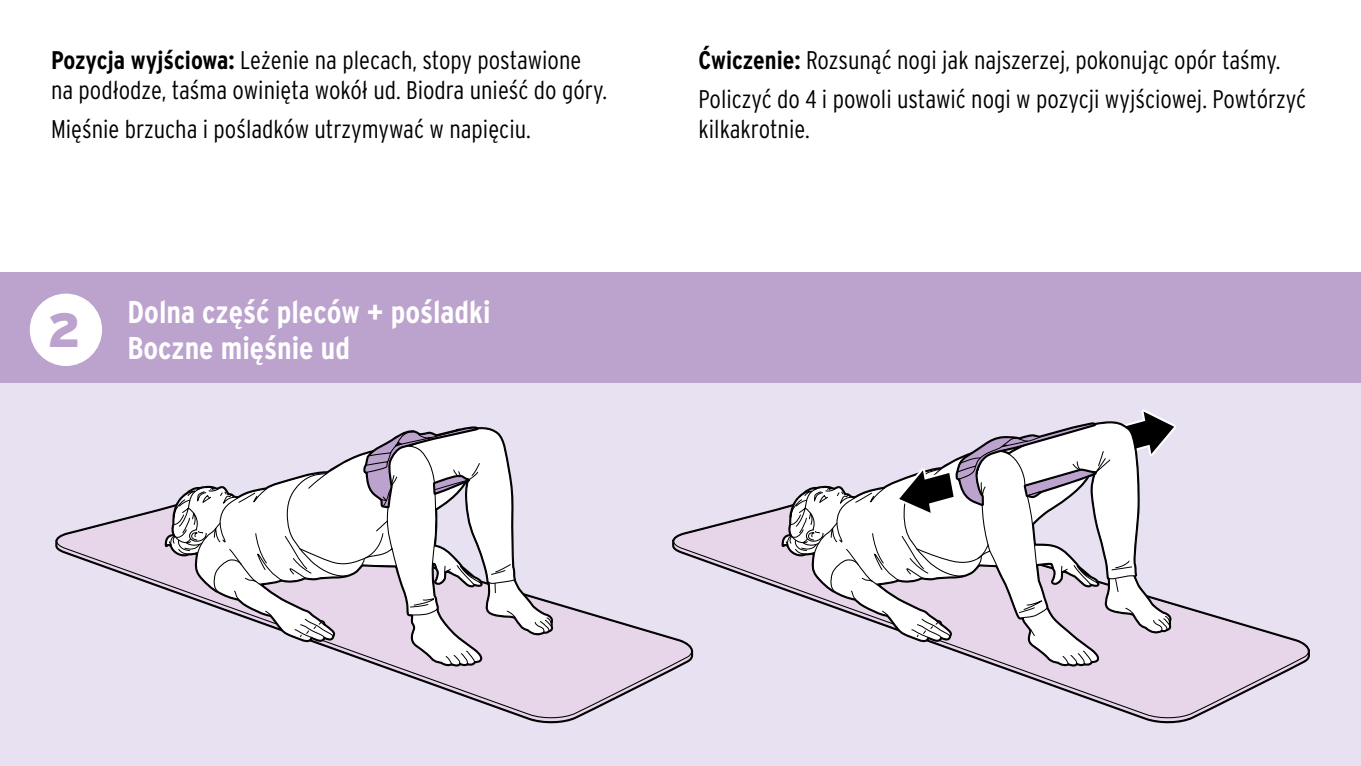
<style>
.page{position:relative;width:1361px;height:766px;background:#fff}
.page>*{position:absolute;margin:0;border:0;box-sizing:border-box;transform-origin:0 0}
.ID_M01_KREIS_SCHWARZ{font:900 48px "Interstate OT";color:#bca3ce}
.ID_ANREDE_GRUSS{font:700 condensed 31.5px/36.3px "Interstate OT";color:#fff}
.ID_FLIESSTEXT{font:300 condensed 25.5px/30px "Interstate OT";color:#000}
.s1{font-weight:700}
</style>
<div class="page">
<div style="left:0;top:383px;width:1361px;height:382px;background:#e8e1f1"></div>
<div style="left:0;top:272px;width:1361px;height:111px;background:#bca3ce"></div>
<svg style="left:693px;top:507px;width:617px;height:212px"></svg>
<svg style="left:783px;top:665px;width:389px;height:6px"></svg>
<svg style="left:782px;top:409px;width:394px;height:256px"></svg>
<svg style="left:55px;top:507px;width:638px;height:212px"></svg>
<svg style="left:166px;top:426px;width:386px;height:239px"></svg>
<div style="left:31px;top:294px;width:70px;height:71px;background:#fff;border-radius:50%"></div>
<div style="left:30px;top:293px;width:72px;height:73px;border:2px solid #fff;border-radius:50%"></div>
<p class="ID_FLIESSTEXT" style="left:51px;top:45px;width:558px"><span class="s1">Pozycja wyjściowa:</span> Leżenie na plecach, stopy postawione na podłodze, taśma owinięta wokół ud. Biodra unieść do góry.</p>
<p class="ID_FLIESSTEXT" style="left:51px;top:114px;width:481px">Mięśnie brzucha i pośladków utrzymywać w napięciu.</p>
<p class="ID_M01_KREIS_SCHWARZ" style="left:47px;top:298px;width:35px">2</p>
<p class="ID_ANREDE_GRUSS" style="left:128px;top:293px;width:365px">Dolna część pleców + pośladki<br>Boczne mięśnie ud</p>
<p class="ID_FLIESSTEXT" style="left:698px;top:45px;width:583px"><span class="s1">Ćwiczenie:</span> Rozsunąć nogi jak najszerzej, pokonując opór taśmy.</p>
<p class="ID_FLIESSTEXT" style="left:698px;top:84px;width:609px">Policzyć do 4 i powoli ustawić nogi w pozycji wyjściowej. Powtórzyć kilkakrotnie.</p>
</div>
